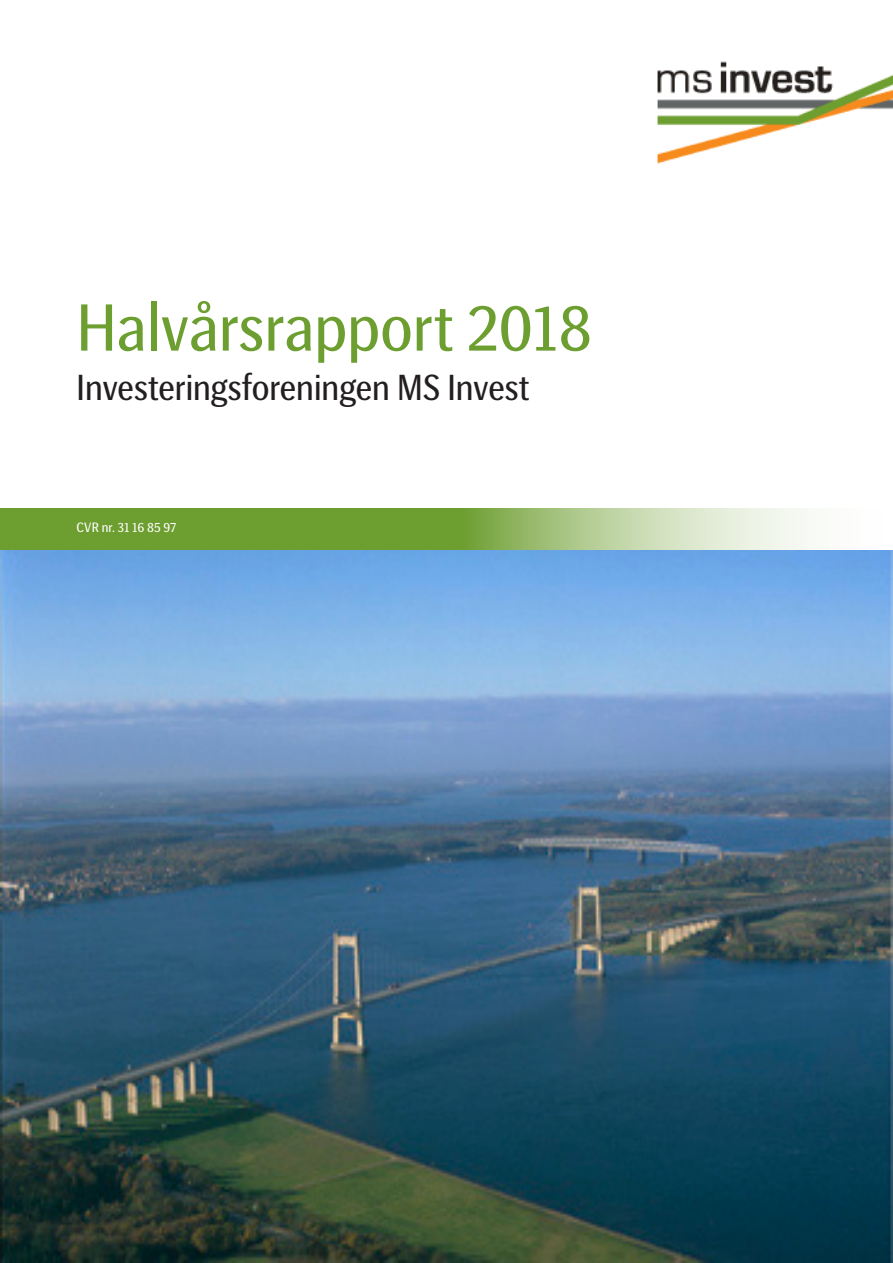
<style>
.page{position:relative;width:893px;height:1263px;background:#fff}
.page>*{position:absolute;margin:0;border:0;box-sizing:border-box;transform-origin:0 0}
.Overskrift{font:66px "SEB Basic";color:#6d9e30}
.Overskrift-2{font:36px "SEB Basic";color:#231f20}
.Body_tekst{font:13.5px "SEB Basic";letter-spacing:.01em;color:#fff}
</style>
<div class="page">
<svg style="left:0;top:508px;width:893px;height:43px;background:#99bb73"></svg>
<img style="left:657px;top:61px;width:236px;height:103px">
<img style="left:0;top:551px;width:893px;height:712px">
<p class="Overskrift" style="left:77px;top:291px;width:517px">Halvårsrapport 2018</p>
<p class="Overskrift-2" style="left:77px;top:367px;width:455px">Investeringsforeningen MS Invest</p>
<p class="Body_tekst" style="left:77px;top:520px;width:101px">CVR nr. 31 16 85 97</p>
</div>
